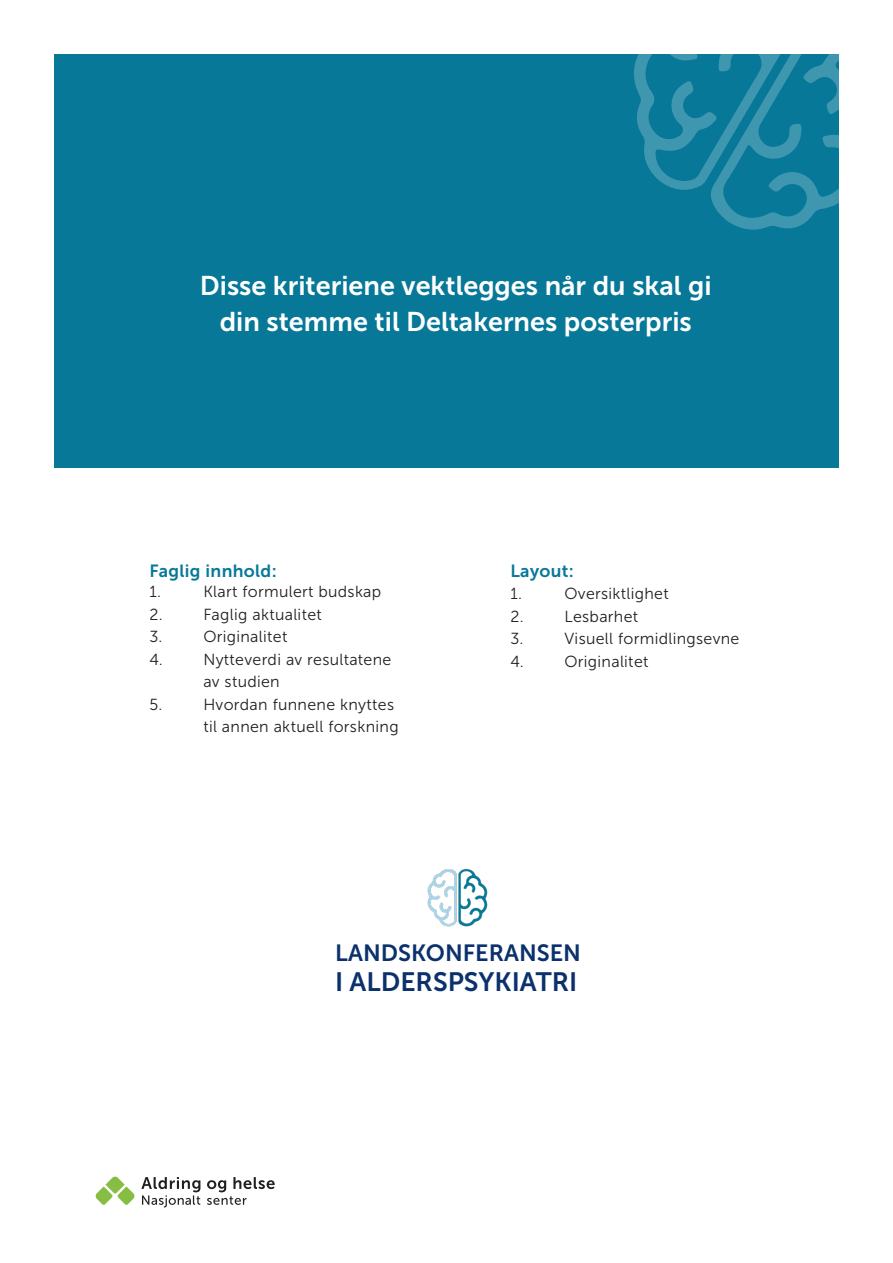
<style>
.page{position:relative;width:893px;height:1263px;background:#fff}
.page>*{position:absolute;margin:0;border:0;box-sizing:border-box;transform-origin:0 0}
.t1{font:27px/36px "Museo Sans 700";color:#fff;text-align:center}
.t2{font:26.55px "Museo Sans 700";color:#0b316d}
.t3{font:23.4px "Museo Sans 700";color:#0b316d}
.t4{font:17.55px "Museo Sans 700";letter-spacing:.02em;color:#077898}
.t5{font:15.9px/22.5px "Museo Sans 300";letter-spacing:.02em;color:#231f20}
</style>
<div class="page">
<div style="left:54px;top:54px;width:785px;height:414px;background:#077898"></div>
<svg style="left:96px;top:1176px;width:39px;height:29px"></svg>
<svg style="left:141px;top:1177px;width:59px;height:30px"></svg>
<svg style="left:207px;top:1177px;width:68px;height:28px"></svg>
<svg style="left:634px;top:54px;width:205px;height:176px"></svg>
<img style="left:427px;top:869px;width:61px;height:58px">
<p class="t1" style="left:200px;top:268px;width:513px">Disse kriteriene vektlegges når du skal gi din stemme til Deltakernes posterpris</p>
<p class="t4" style="left:149px;top:561px;width:129px">Faglig innhold:</p>
<p class="t5" style="left:149px;top:581px;width:13px">1.</p>
<p class="t5" style="left:203px;top:581px;width:180px">Klart formulert budskap</p>
<p class="t5" style="left:149px;top:603px;width:15px">2.</p>
<p class="t5" style="left:203px;top:603px;width:120px">Faglig aktualitet</p>
<p class="t5" style="left:149px;top:626px;width:15px">3.</p>
<p class="t5" style="left:203px;top:626px;width:86px">Originalitet</p>
<p class="t5" style="left:149px;top:648px;width:15px">4.</p>
<p class="t5" style="left:203px;top:648px;width:190px">Nytteverdi av resultatene av studien</p>
<p class="t5" style="left:149px;top:693px;width:14px">5.</p>
<p class="t5" style="left:203px;top:693px;width:197px">Hvordan funnene knyttes til annen aktuell forskning</p>
<p class="t4" style="left:510px;top:561px;width:65px">Layout:</p>
<p class="t5" style="left:510px;top:582px;width:13px">1.</p>
<p class="t5" style="left:564px;top:582px;width:106px">Oversiktlighet</p>
<p class="t5" style="left:510px;top:605px;width:15px">2.</p>
<p class="t5" style="left:564px;top:605px;width:75px">Lesbarhet</p>
<p class="t5" style="left:510px;top:627px;width:15px">3.</p>
<p class="t5" style="left:564px;top:627px;width:176px">Visuell formidlingsevne</p>
<p class="t5" style="left:510px;top:650px;width:15px">4.</p>
<p class="t5" style="left:564px;top:650px;width:86px">Originalitet</p>
<p class="t3" style="left:335px;top:940px;width:247px">LANDSKONFERANSEN</p>
<p class="t2" style="left:335px;top:967px;width:244px">I ALDERSPSYKIATRI</p>
</div>
